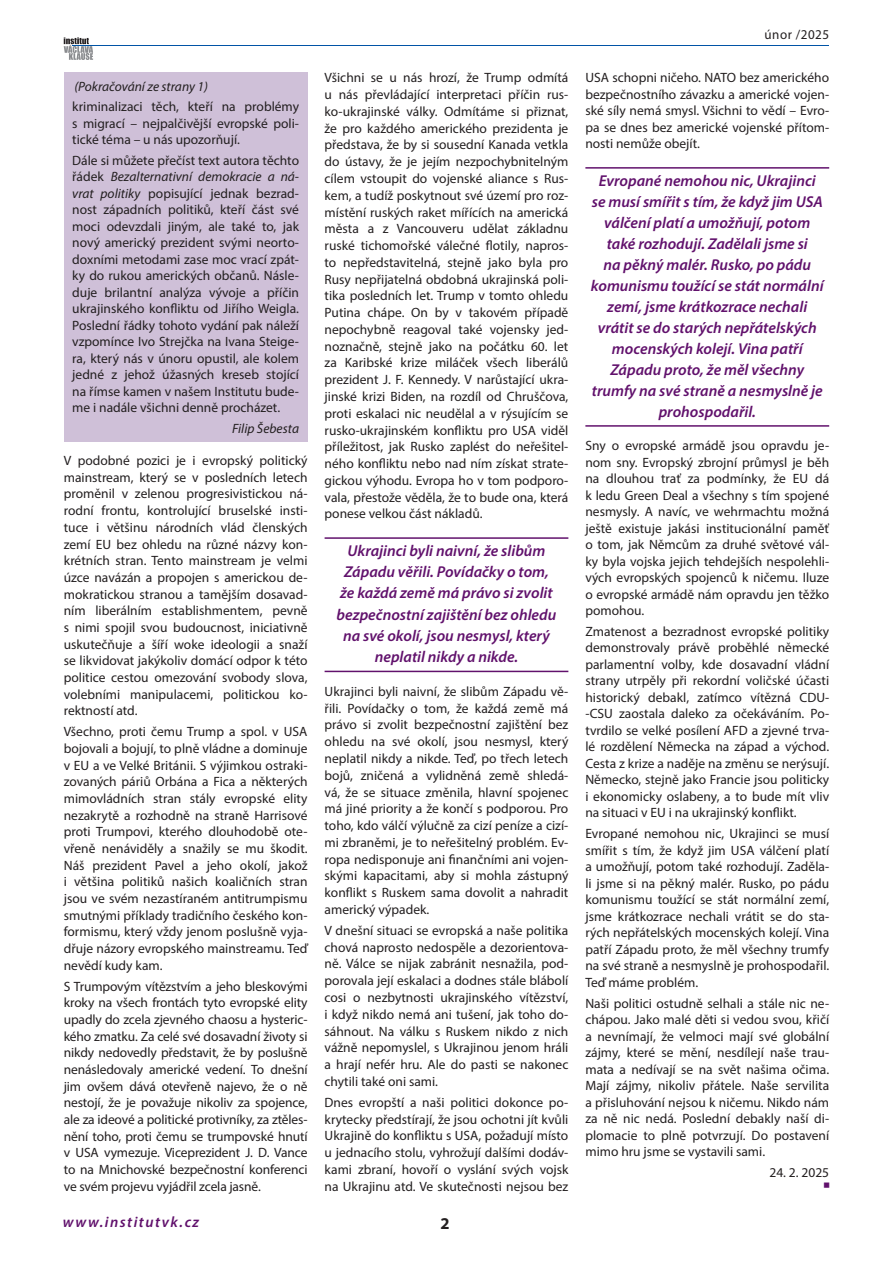
<style>
.page{position:relative;width:893px;height:1263px;background:#fff}
.page>*{position:absolute;margin:0;border:0;box-sizing:border-box;transform-origin:0 0}
.t1{font:700 16.5px "Myriad Pro";color:#231f20}
.Mezilinky{font:italic 600 15.75px/21px "Myriad Pro";color:#61116c;text-align:center}
.t2{font:italic 600 15px "Myriad Pro";letter-spacing:.1em;color:#61116c}
.Klasika{font:13.5px/16.5px "Myriad Pro";color:#231f20;text-align:justify}
.Klasika-2{font:italic 13.5px "Myriad Pro";color:#231f20}
.Klasika-3{font:13.5px "Myriad Pro";letter-spacing:.04em;color:#231f20}
.s1{font-style:italic}
</style>
<div class="page">
<svg style="left:64px;top:37px;width:29px;height:23px"></svg>
<hr style="left:72px;top:45px;width:242px;height:1px;background:#0154a6">
<hr style="left:149px;top:45px;width:679px;height:1px;background:#0154a6">
<div style="left:64px;top:72px;width:244px;height:370px;background:#cfc0d8"></div>
<hr style="left:325px;top:537px;width:243px;height:2px;background:#61116c">
<hr style="left:325px;top:671px;width:243px;height:1px;background:#61116c">
<hr style="left:585px;top:167px;width:244px;height:2px;background:#61116c">
<hr style="left:585px;top:425px;width:244px;height:2px;background:#61116c">
<p class="Klasika-2" style="left:74px;top:78px;width:135px">(Pokračování ze strany 1)</p>
<p class="Klasika" style="left:72px;top:98px;width:228px">kriminalizaci těch, kteří na problémy s migrací – nejpalčivější evropské poli&shy;tické téma – u nás upozorňují.</p>
<p class="Klasika" style="left:72px;top:152px;width:228px">Dále si můžete přečíst text autora těchto řádek <span class="s1">Bezalternativní demokracie a ná&shy;vrat politiky</span> popisující jednak bezrad&shy;nost západních politiků, kteří část své moci odevzdali jiným, ale také to, jak nový americký prezident svými neorto&shy;doxními metodami zase moc vrací zpát&shy;ky do rukou amerických občanů. Násle&shy;duje brilantní analýza vývoje a příčin ukrajinského konfliktu od Jiřího Weigla.<br>Poslední řádky tohoto vydání pak náleží vzpomínce Ivo Strejčka na Ivana Steige&shy;ra, který nás v únoru opustil, ale kolem jedné z jehož úžasných kreseb stojící na římse kamen v našem Institutu bude&shy;me i nadále všichni denně procházet.</p>
<p class="Klasika-2" style="left:232px;top:420px;width:68px">Filip Šebesta</p>
<p class="Klasika" style="left:64px;top:452px;width:245px">V podobné pozici je i evropský politický mainstream, který se v posledních letech proměnil v zelenou progresivistickou ná&shy;rodní frontu, kontrolující bruselské insti&shy;tuce i většinu národních vlád členských zemí EU bez ohledu na různé názvy kon&shy;krétních stran. Tento mainstream je velmi úzce navázán a propojen s americkou de&shy;mokratickou stranou a tamějším dosavad&shy;ním liberálním establishmentem, pevně s nimi spojil svou budoucnost, iniciativně uskutečňuje a šíří woke ideologii a snaží se likvidovat jakýkoliv domácí odpor k této politice cestou omezování svobody slova, volebními manipulacemi, politickou ko&shy;rektností atd.</p>
<p class="Klasika" style="left:64px;top:723px;width:245px">Všechno, proti čemu Trump a spol. v USA bojovali a bojují, to plně vládne a dominuje v EU a ve Velké Británii. S výjimkou ostraki&shy;zovaných páriů Orbána a Fica a některých mimovládních stran stály evropské elity nezakrytě a rozhodně na straně Harrisové proti Trumpovi, kterého dlouhodobě ote&shy;vřeně nenáviděly a snažily se mu škodit.<br>Náš prezident Pavel a jeho okolí, jakož i většina politiků našich koaličních stran jsou ve svém nezastíraném antitrumpismu smutnými příklady tradičního českého kon&shy;formismu, který vždy jenom poslušně vyja&shy;dřuje názory evropského mainstreamu. Teď nevědí kudy kam.</p>
<p class="Klasika" style="left:64px;top:977px;width:245px">S Trumpovým vítězstvím a jeho bleskovými kroky na všech frontách tyto evropské elity upadly do zcela zjevného chaosu a hysteric&shy;kého zmatku. Za celé své dosavadní životy si nikdy nedovedly představit, že by poslušně nenásledovaly americké vedení. To dnešní jim ovšem dává otevřeně najevo, že o ně nestojí, že je považuje nikoliv za spojence, ale za ideové a politické protivníky, za ztěles&shy;nění toho, proti čemu se trumpovské hnutí v USA vymezuje. Viceprezident J. D. Vance to na Mnichovské bezpečnostní konferenci ve svém projevu vyjádřil zcela jasně.</p>
<p class="Klasika" style="left:325px;top:69px;width:245px">Všichni se u nás hrozí, že Trump odmítá u nás převládající interpretaci příčin rus&shy;ko-ukrajinské války. Odmítáme si přiznat, že pro každého amerického prezidenta je představa, že by si sousední Kanada vetkla do ústavy, že je jejím nezpochybnitelným cílem vstoupit do vojenské aliance s Rus&shy;kem, a tudíž poskytnout své území pro roz&shy;místění ruských raket mířících na americká města a z Vancouveru udělat základnu ruské tichomořské válečné flotily, napros&shy;to nepředstavitelná, stejně jako byla pro Rusy nepřijatelná obdobná ukrajinská poli&shy;tika posledních let. Trump v tomto ohledu Putina chápe. On by v takovém případě nepochybně reagoval také vojensky jed&shy;noznačně, stejně jako na počátku 60. let za Karibské krize miláček všech liberálů prezident J. F. Kennedy. V narůstající ukra&shy;jinské krizi Biden, na rozdíl od Chruščova, proti eskalaci nic neudělal a v rýsujícím se rusko-ukrajinském konfliktu pro USA viděl příležitost, jak Rusko zaplést do neřešitel&shy;ného konfliktu nebo nad ním získat strate&shy;gickou výhodu. Evropa ho v tom podporo&shy;vala, přestože věděla, že to bude ona, která ponese velkou část nákladů.</p>
<p class="Mezilinky" style="left:337px;top:539px;width:221px">Ukrajinci byli naivní, že slibům<br>Západu věřili. Povídačky o tom, že každá země má právo si zvolit bezpečnostní zajištění bez ohledu na své okolí, jsou nesmysl, který neplatil nikdy a nikde.</p>
<p class="Klasika" style="left:325px;top:683px;width:245px">Ukrajinci byli naivní, že slibům Západu vě&shy;řili. Povídačky o tom, že každá země má právo si zvolit bezpečnostní zajištění bez ohledu na své okolí, jsou nesmysl, který neplatil nikdy a nikde. Teď, po třech letech bojů, zničená a vylidněná země shledá&shy;vá, že se situace změnila, hlavní spojenec má jiné priority a že končí s podporou. Pro toho, kdo válčí výlučně za cizí peníze a cizí&shy;mi zbraněmi, je to neřešitelný problém. Ev&shy;ropa nedisponuje ani finančními ani vojen&shy;skými kapacitami, aby si mohla zástupný konflikt s Ruskem sama dovolit a nahradit americký výpadek.</p>
<p class="Klasika" style="left:325px;top:922px;width:245px">V dnešní situaci se evropská a naše politika chová naprosto nedospěle a dezorientova&shy;ně. Válce se nijak zabránit nesnažila, pod&shy;porovala její eskalaci a dodnes stále blábolí cosi o nezbytnosti ukrajinského vítězství, i když nikdo nemá ani tušení, jak toho do&shy;sáhnout. Na válku s Ruskem nikdo z nich vážně nepomyslel, s Ukrajinou jenom hráli a hrají nefér hru. Ale do pasti se nakonec chytili také oni sami.</p>
<p class="Klasika" style="left:325px;top:1094px;width:245px">Dnes evropští a naši politici dokonce po&shy;krytecky předstírají, že jsou ochotni jít kvůli Ukrajině do konfliktu s USA, požadují místo u jednacího stolu, vyhrožují dalšími dodáv&shy;kami zbraní, hovoří o vyslání svých vojsk na Ukrajinu atd. Ve skutečnosti nejsou bez</p>
<p class="t2" style="left:63px;top:1212px;width:138px">www.institutvk.cz</p>
<p class="t1" style="left:440px;top:1213px;width:11px">2</p>
<p class="Klasika-3" style="left:765px;top:26px;width:66px">únor /2025</p>
<p class="Klasika" style="left:585px;top:69px;width:245px">USA schopni ničeho. NATO bez amerického bezpečnostního závazku a americké vojen&shy;ské síly nemá smysl. Všichni to vědí – Evro&shy;pa se dnes bez americké vojenské přítom&shy;nosti nemůže obejít.</p>
<p class="Mezilinky" style="left:591px;top:169px;width:234px">Evropané nemohou nic, Ukrajinci se musí smířit s tím, že když jim USA válčení platí a umožňují, potom také rozhodují. Zadělali jsme si<br>na pěkný malér. Rusko, po pádu komunismu toužící se stát normální zemí, jsme krátkozrace nechali vrátit se do starých nepřátelských mocenských kolejí. Vina patří<br>Západu proto, že měl všechny trumfy na své straně a nesmyslně je prohospodařil.</p>
<p class="Klasika" style="left:585px;top:437px;width:245px">Sny o evropské armádě jsou opravdu je&shy;nom sny. Evropský zbrojní průmysl je běh na dlouhou trať za podmínky, že EU dá k ledu Green Deal a všechny s tím spojené nesmysly. A navíc, ve wehrmachtu možná ještě existuje jakási institucionální paměť o tom, jak Němcům za druhé světové vál&shy;ky byla vojska jejich tehdejších nespolehli&shy;vých evropských spojenců k ničemu. Iluze o evropské armádě nám opravdu jen těžko pomohou.</p>
<p class="Klasika" style="left:585px;top:623px;width:245px">Zmatenost a bezradnost evropské politiky demonstrovaly právě proběhlé německé parlamentní volby, kde dosavadní vládní strany utrpěly při rekordní voličské účasti historický debakl, zatímco vítězná CDU--CSU zaostala daleko za očekáváním. Po&shy;tvrdilo se velké posílení AFD a zjevné trva&shy;lé rozdělení Německa na západ a východ.<br>Cesta z krize a naděje na změnu se nerýsují.<br>Německo, stejně jako Francie jsou politicky i ekonomicky oslabeny, a to bude mít vliv na situaci v EU i na ukrajinský konflikt.</p>
<p class="Klasika" style="left:585px;top:825px;width:245px">Evropané nemohou nic, Ukrajinci se musí smířit s tím, že když jim USA válčení platí a umožňují, potom také rozhodují. Zaděla&shy;li jsme si na pěkný malér. Rusko, po pádu komunismu toužící se stát normální zemí, jsme krátkozrace nechali vrátit se do sta&shy;rých nepřátelských mocenských kolejí. Vina patří Západu proto, že měl všechny trumfy na své straně a nesmyslně je prohospodařil.<br>Teď máme problém.</p>
<p class="Klasika" style="left:585px;top:994px;width:245px">Naši politici ostudně selhali a stále nic ne&shy;chápou. Jako malé děti si vedou svou, křičí a nevnímají, že velmoci mají své globální zájmy, které se mění, nesdílejí naše trau&shy;mata a nedívají se na svět našima očima.<br>Mají zájmy, nikoliv přátele. Naše servilita a přisluhování nejsou k ničemu. Nikdo nám za ně nic nedá. Poslední debakly naší di&shy;plomacie to plně potvrzují. Do postavení mimo hru jsme se vystavili sami.</p>
<p class="Klasika" style="left:769px;top:1164px;width:61px">24. 2. 2025</p>
</div>
